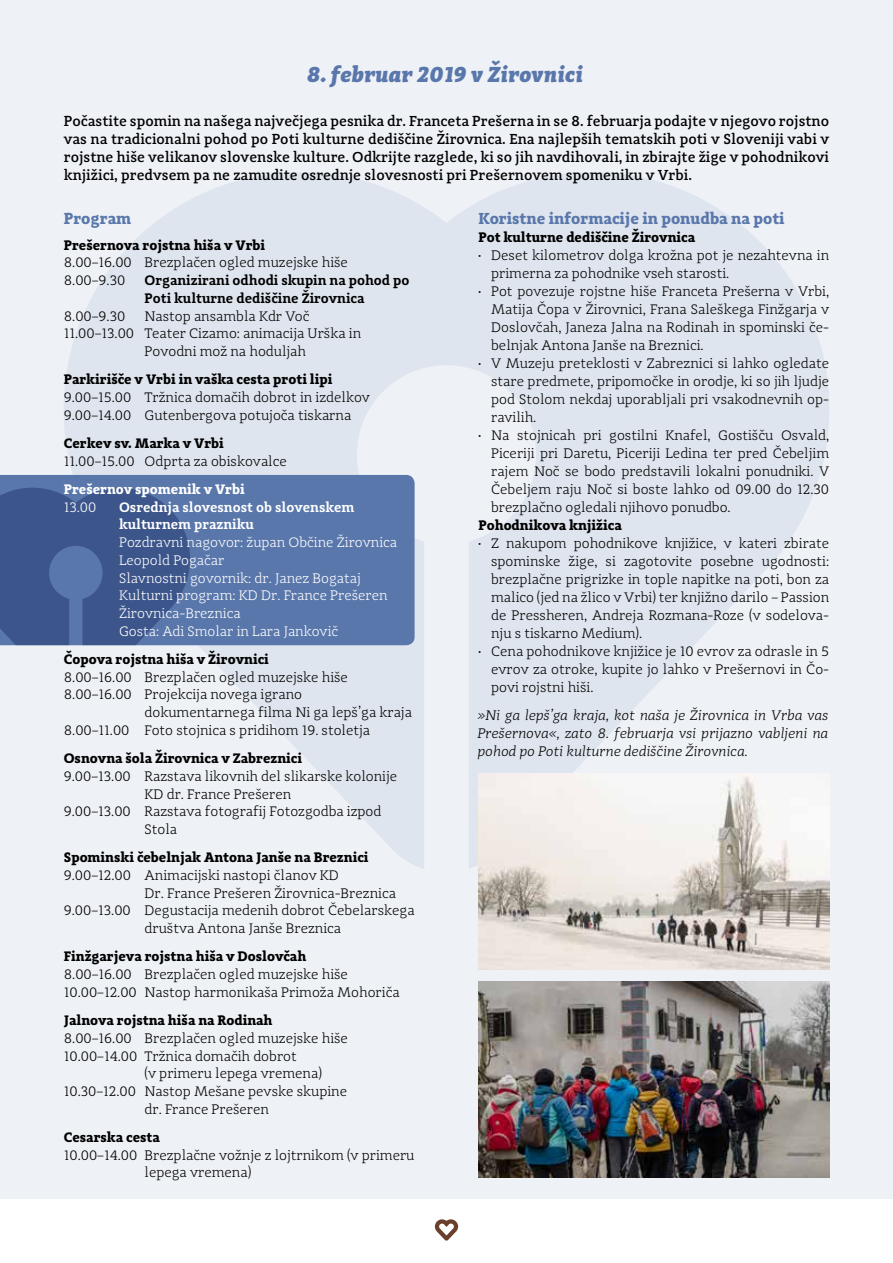
<style>
.page{position:relative;width:893px;height:1263px;background:#fff}
.page>*{position:absolute;margin:0;border:0;box-sizing:border-box;transform-origin:0 0}
.t1{font:italic 900 22.5px "Adagio Slab";color:#5977ab}
.t2{font:700 16.5px "Adagio Slab";color:#5977ab}
.t3{font:500 15px/18px "Adagio Slab";color:#000;text-align:justify}
.t4{font:300 14.25px/18px "Adagio Slab";color:#000}
.t5{font:700 14.25px "Adagio Slab";color:#000}
.t6{font:300 14.25px/17.7px "Adagio Slab";color:#fff}
.t7{font:italic 300 14.25px/18px "Adagio Slab";color:#000;text-align:justify}
.t8{font:600 14.25px/17.7px "Adagio Slab";color:#000}
.t9{font:600 14.25px/17.7px "Adagio Slab";color:#fff}
.t10{font:700 14.25px "Adagio Slab";color:#fff}
</style>
<div class="page">
<div style="left:0;top:0;width:893px;height:1199px;background:#eef1f6"></div>
<svg style="left:64px;top:172px;width:765px;height:697px;fill:#dfe5ee"></svg>
<svg style="left:435px;top:1219px;width:23px;height:21px"></svg>
<div style="left:0;top:475px;width:415px;height:170px;background:#5977ab"></div>
<svg style="left:0;top:488px;width:190px;height:157px"></svg>
<img style="left:478px;top:982px;width:351px;height:195px">
<img style="left:478px;top:773px;width:351px;height:196px">
<h1 class="t1" style="left:308px;top:59px;width:277px">8. februar 2019 v Žirovnici</h1>
<p class="t3" style="left:64px;top:112px;width:767px">Počastite spomin na našega največjega pesnika dr. Franceta Prešerna in se 8. februarja podajte v njegovo rojstno vas na tradicionalni pohod po Poti kulturne dediščine Žirovnica. Ena najlepših tematskih poti v Sloveniji vabi v rojstne hiše velikanov slovenske kulture. Odkrijte razglede, ki so jih navdihovali, in zbirajte žige v pohodnikovi knjižici, predvsem pa ne zamudite osrednje slovesnosti pri Prešernovem spomeniku v Vrbi.</p>
<p class="t2" style="left:64px;top:207px;width:69px">Program</p>
<p class="t5" style="left:64px;top:235px;width:203px">Prešernova rojstna hiša v Vrbi</p>
<p class="t4" style="left:64px;top:254px;width:286px">8.00–16.00 Brezplačen ogled muzejske hiše<br>8.00–9.30</p>
<p class="t2" style="left:478px;top:207px;width:308px">Koristne informacije in ponudba na poti</p>
<p class="t5" style="left:478px;top:227px;width:218px">Pot kulturne dediščine Žirovnica</p>
<p class="t4" style="left:491px;top:246px;width:340px;text-indent:-13px">• Deset kilometrov dolga krožna pot je nezahtevna in primerna za pohodnike vseh starosti.</p>
<p class="t4" style="left:491px;top:282px;width:340px;text-align:justify;text-indent:-13px">• Pot povezuje rojstne hiše Franceta Prešerna v Vrbi, Matija Čopa v Žirovnici, Frana Saleškega Finžgarja v Doslovčah, Janeza Jalna na Rodinah in spominski če&shy;belnjak Antona Janše na Breznici.</p>
<p class="t4" style="left:491px;top:354px;width:340px;text-align:justify;text-indent:-13px">• V Muzeju preteklosti v Zabreznici si lahko ogledate stare predmete, pripomočke in orodje, ki so jih ljudje pod Stolom nekdaj uporabljali pri vsakodnevnih op&shy;ravilih.</p>
<p class="t4" style="left:491px;top:426px;width:340px;text-align:justify;text-indent:-13px">• Na stojnicah pri gostilni Knafel, Gostišču Osvald, Piceriji pri Daretu, Piceriji Ledina ter pred Čebeljim rajem Noč se bodo predstavili lokalni ponudniki. V Čebeljem raju Noč si boste lahko od 09.00 do 12.30 brezplačno ogledali njihovo ponudbo.</p>
<p class="t5" style="left:478px;top:515px;width:145px">Pohodnikova knjižica</p>
<p class="t4" style="left:491px;top:534px;width:340px;text-align:justify;text-indent:-13px">• Z nakupom pohodnikove knjižice, v kateri zbirate spominske žige, si zagotovite posebne ugodnosti: brezplačne prigrizke in tople napitke na poti, bon za malico (jed na žlico v Vrbi) ter knjižno darilo – Passion de Pressheren, Andreja Rozmana-Roze (v sodelova&shy;nju s tiskarno Medium).</p>
<p class="t4" style="left:491px;top:642px;width:340px;text-align:justify;text-indent:-13px">• Cena pohodnikove knjižice je 10 evrov za odrasle in 5 evrov za otroke, kupite jo lahko v Prešernovi in Čo&shy;povi rojstni hiši.</p>
<p class="t7" style="left:478px;top:706px;width:352px">»Ni ga lepš’ga kraja, kot naša je Žirovnica in Vrba vas Prešernova«, zato 8. februarja vsi prijazno vabljeni na pohod po Poti kulturne dediščine Žirovnica.</p>
<p class="t8" style="left:145px;top:272px;width:266px">Organizirani odhodi skupin na pohod po<br>Poti kulturne dediščine Žirovnica</p>
<p class="t4" style="left:64px;top:307px;width:63px">8.00–9.30</p>
<p class="t4" style="left:145px;top:307px;width:166px">Nastop ansambla Kdr Voč</p>
<p class="t4" style="left:64px;top:324px;width:299px">11.00–13.00 Teater Cizamo: animacija Urška in</p>
<p class="t4" style="left:145px;top:342px;width:163px">Povodni mož na hoduljah</p>
<p class="t5" style="left:64px;top:370px;width:270px">Parkirišče v Vrbi in vaška cesta proti lipi</p>
<p class="t4" style="left:64px;top:388px;width:308px">9.00–15.00 Tržnica domačih dobrot in izdelkov<br>9.00–14.00 Gutenbergova potujoča tiskarna</p>
<p class="t5" style="left:64px;top:434px;width:162px">Cerkev sv. Marka v Vrbi</p>
<p class="t4" style="left:64px;top:452px;width:225px">11.00–15.00 Odprta za obiskovalce</p>
<p class="t10" style="left:64px;top:480px;width:183px">Prešernov spomenik v Vrbi</p>
<p class="t6" style="left:64px;top:498px;width:34px">13.00</p>
<p class="t9" style="left:119px;top:498px;width:237px">Osrednja slovesnost ob slovenskem kulturnem prazniku</p>
<p class="t6" style="left:119px;top:534px;width:280px">Pozdravni nagovor: župan Občine Žirovnica<br>Leopold Pogačar<br>Slavnostni govornik: dr. Janez Bogataj<br>Kulturni program: KD Dr. France Prešeren<br>Žirovnica-Breznica<br>Gosta: Adi Smolar in Lara Jankovič</p>
<p class="t5" style="left:64px;top:650px;width:207px">Čopova rojstna hiša v Žirovnici</p>
<p class="t4" style="left:64px;top:668px;width:286px">8.00–16.00 Brezplačen ogled muzejske hiše</p>
<p class="t4" style="left:64px;top:686px;width:240px">8.00–16.00 Projekcija novega igrano</p>
<p class="t4" style="left:145px;top:703px;width:269px">dokumentarnega filma Ni ga lepš’ga kraja</p>
<p class="t4" style="left:64px;top:721px;width:308px">8.00–11.00 Foto stojnica s pridihom 19. stoletja</p>
<p class="t5" style="left:64px;top:749px;width:240px">Osnovna šola Žirovnica v Zabreznici</p>
<p class="t4" style="left:64px;top:767px;width:335px">9.00–13.00 Razstava likovnih del slikarske kolonije</p>
<p class="t4" style="left:145px;top:785px;width:148px">KD dr. France Prešeren</p>
<p class="t4" style="left:64px;top:802px;width:319px">9.00–13.00 Razstava fotografij Fotozgodba izpod</p>
<p class="t4" style="left:145px;top:820px;width:34px">Stola</p>
<p class="t5" style="left:64px;top:848px;width:306px">Spominski čebelnjak Antona Janše na Breznici</p>
<p class="t4" style="left:64px;top:866px;width:277px">9.00–12.00 Animacijski nastopi članov KD</p>
<p class="t4" style="left:145px;top:884px;width:253px">Dr. France Prešeren Žirovnica-Breznica</p>
<p class="t4" style="left:64px;top:902px;width:352px">9.00–13.00 Degustacija medenih dobrot Čebelarskega</p>
<p class="t4" style="left:145px;top:919px;width:198px">društva Antona Janše Breznica</p>
<p class="t5" style="left:64px;top:947px;width:244px">Finžgarjeva rojstna hiša v Doslovčah</p>
<p class="t4" style="left:64px;top:965px;width:337px">8.00–16.00 Brezplačen ogled muzejske hiše<br>10.00–12.00 Nastop harmonikaša Primoža Mohoriča</p>
<p class="t5" style="left:64px;top:1011px;width:210px">Jalnova rojstna hiša na Rodinah</p>
<p class="t4" style="left:64px;top:1029px;width:286px">8.00–16.00 Brezplačen ogled muzejske hiše</p>
<p class="t4" style="left:64px;top:1047px;width:235px">10.00–14.00 Tržnica domačih dobrot</p>
<p class="t4" style="left:145px;top:1064px;width:179px">(v primeru lepega vremena)</p>
<p class="t4" style="left:64px;top:1082px;width:285px">10.30–12.00 Nastop Mešane pevske skupine</p>
<p class="t4" style="left:145px;top:1100px;width:126px">dr. France Prešeren</p>
<p class="t5" style="left:64px;top:1128px;width:98px">Cesarska cesta</p>
<p class="t4" style="left:145px;top:1146px;width:271px;text-indent:-81px">10.00–14.00 Brezplačne vožnje z lojtrnikom (v primeru lepega vremena)</p>
</div>
